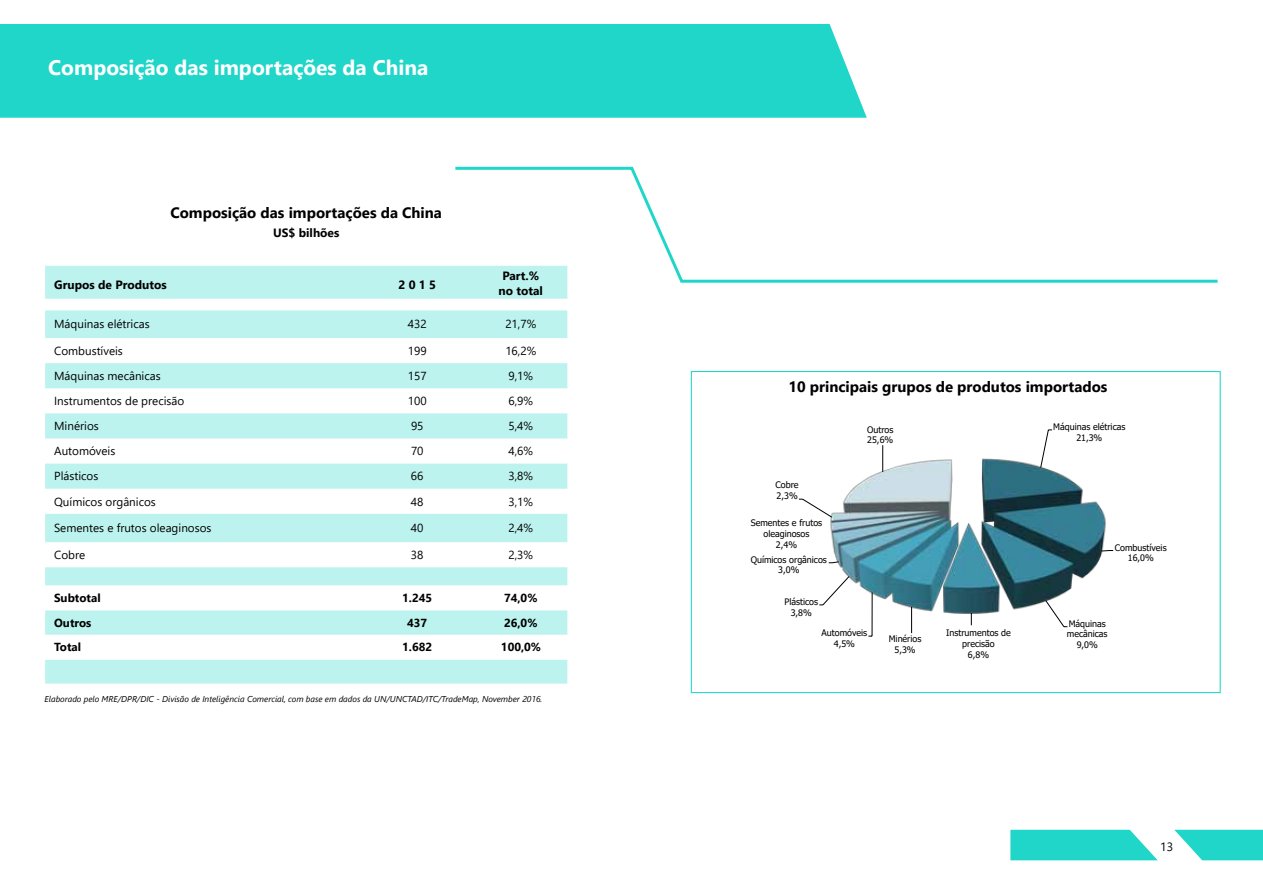
<style>
.page{position:relative;width:1263px;height:893px;background:#fff}
.page>*{position:absolute;margin:0;border:0;box-sizing:border-box;transform-origin:0 0}
.t1{font:700 21px "Segoe UI";color:#fff}
.t2{font:700 15px "Segoe UI";color:#000}
.t3{font:700 12px/14.4px "Segoe UI";color:#000;text-align:center}
.t4{font:12px "Segoe UI";color:#000}
.t5{font:11.7px "Segoe UI";color:#000}
.t6{font:700 11.7px "Segoe UI";color:#000}
.t7{font:9px/10.6px "Tahoma";color:#000;text-align:center}
.t8{font:italic 8.55px "Segoe UI";color:#000}
</style>
<div class="page">
<div style="left:0;top:24px;width:867px;height:94px;background:#20d6c9"></div>
<svg style="left:1010px;top:830px;width:148px;height:30px"></svg>
<svg style="left:1174px;top:830px;width:89px;height:30px"></svg>
<svg style="left:455px;top:166px;width:763px;height:118px"></svg>
<div style="left:45px;top:223px;width:522px;height:20px;background:#fff"></div>
<svg style="left:45px;top:243px;width:522px;height:23px"></svg>
<svg style="left:45px;top:266px;width:522px;height:418px;fill:#bcf3ef"></svg>
<svg style="left:798px;top:429px;width:316px;height:208px"></svg>
<h1 class="t1" style="left:48px;top:51px;width:382px">Composição das importações da China</h1>
<p class="t2" style="left:170px;top:201px;width:273px">Composição das importações da China</p>
<p class="t3" style="left:273px;top:225px;width:68px">US$ bilhões</p>
<p class="t3" style="left:54px;top:277px;width:114px">Grupos de Produtos</p>
<p class="t3" style="left:398px;top:277px;width:39px">2 0 1 5</p>
<p class="t3" style="left:499px;top:269px;width:46px">Part.% no total</p>
<p class="t5" style="left:54px;top:315px;width:97px">Máquinas elétricas</p>
<p class="t5" style="left:408px;top:315px;width:20px">432</p>
<p class="t5" style="left:505px;top:315px;width:32px">21,7%</p>
<p class="t5" style="left:54px;top:341px;width:70px">Combustíveis</p>
<p class="t5" style="left:408px;top:341px;width:20px">199</p>
<p class="t5" style="left:505px;top:341px;width:32px">16,2%</p>
<p class="t5" style="left:54px;top:366px;width:108px">Máquinas mecânicas</p>
<p class="t5" style="left:408px;top:366px;width:20px">157</p>
<p class="t5" style="left:508px;top:366px;width:26px">9,1%</p>
<p class="t5" style="left:54px;top:391px;width:132px">Instrumentos de precisão</p>
<p class="t5" style="left:408px;top:391px;width:20px">100</p>
<p class="t5" style="left:508px;top:391px;width:26px">6,9%</p>
<p class="t5" style="left:54px;top:417px;width:46px">Minérios</p>
<p class="t5" style="left:411px;top:417px;width:14px">95</p>
<p class="t5" style="left:508px;top:417px;width:26px">5,4%</p>
<p class="t5" style="left:54px;top:442px;width:63px">Automóveis</p>
<p class="t5" style="left:411px;top:442px;width:14px">70</p>
<p class="t5" style="left:508px;top:442px;width:26px">4,6%</p>
<p class="t5" style="left:54px;top:467px;width:46px">Plásticos</p>
<p class="t5" style="left:411px;top:467px;width:14px">66</p>
<p class="t5" style="left:508px;top:467px;width:26px">3,8%</p>
<p class="t5" style="left:54px;top:492px;width:103px">Químicos orgânicos</p>
<p class="t5" style="left:411px;top:492px;width:14px">48</p>
<p class="t5" style="left:508px;top:492px;width:26px">3,1%</p>
<p class="t5" style="left:54px;top:519px;width:159px">Sementes e frutos oleaginosos</p>
<p class="t5" style="left:411px;top:519px;width:14px">40</p>
<p class="t5" style="left:508px;top:519px;width:26px">2,4%</p>
<p class="t5" style="left:54px;top:545px;width:33px">Cobre</p>
<p class="t5" style="left:411px;top:545px;width:14px">38</p>
<p class="t5" style="left:508px;top:545px;width:26px">2,3%</p>
<p class="t6" style="left:54px;top:588px;width:48px">Subtotal</p>
<p class="t6" style="left:402px;top:588px;width:31px">1.245</p>
<p class="t6" style="left:504px;top:588px;width:35px">74,0%</p>
<p class="t6" style="left:54px;top:613px;width:39px">Outros</p>
<p class="t6" style="left:407px;top:613px;width:22px">437</p>
<p class="t6" style="left:504px;top:613px;width:35px">26,0%</p>
<p class="t6" style="left:54px;top:638px;width:29px">Total</p>
<p class="t6" style="left:402px;top:638px;width:31px">1.682</p>
<p class="t6" style="left:501px;top:638px;width:42px">100,0%</p>
<p class="t8" style="left:45px;top:692px;width:499px">Elaborado pelo MRE/DPR/DIC - Divisão de Inteligência Comercial, com base em dados da UN/UNCTAD/ITC/TradeMap, November 2016.</p>
<p class="t2" style="left:788px;top:374px;width:321px">10 principais grupos de produtos importados</p>
<p class="t7" style="left:776px;top:480px;width:25px;text-align:left">Cobre<br>2,3%</p>
<p class="t7" style="left:751px;top:518px;width:73px">Sementes e frutos oleaginosos<br>2,4%</p>
<p class="t7" style="left:751px;top:555px;width:78px">Químicos orgânicos<br>3,0%</p>
<p class="t7" style="left:784px;top:597px;width:35px">Plásticos<br>3,8%</p>
<p class="t7" style="left:867px;top:424px;width:28px;text-align:left">Outros<br>25,6%</p>
<p class="t7" style="left:822px;top:628px;width:47px">Automóveis<br>4,5%</p>
<p class="t7" style="left:889px;top:634px;width:34px">Minérios<br>5,3%</p>
<p class="t7" style="left:946px;top:628px;width:66px">Instrumentos de precisão<br>6,8%</p>
<p class="t7" style="left:1053px;top:422px;width:74px">Máquinas elétricas<br>21,3%</p>
<p class="t7" style="left:1115px;top:542px;width:53px">Combustíveis<br>16,0%</p>
<p class="t7" style="left:1067px;top:618px;width:42px">Máquinas mecânicas<br>9,0%</p>
<p class="t4" style="left:1160px;top:837px;width:14px">13</p>
</div>
